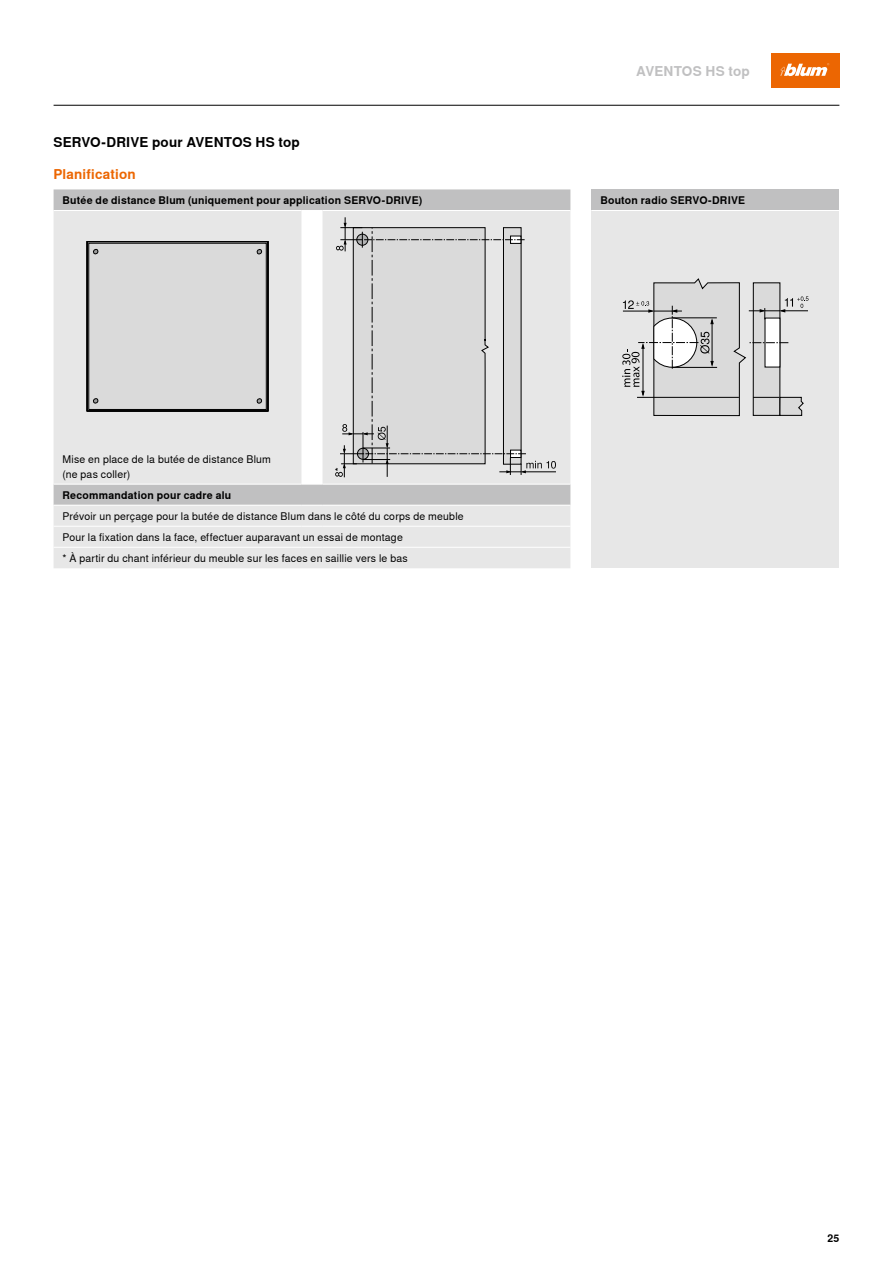
<style>
.page{position:relative;width:893px;height:1263px;background:#fff}
.page>*{position:absolute;margin:0;border:0;box-sizing:border-box;transform-origin:0 0}
._09_Tech_Subhead_Black_Bold{font:700 13.5px "Nimbus Sans Global";letter-spacing:.01em;color:#000}
._09_Tech_Subhead_Orange_Bold{font:700 13.5px "Nimbus Sans Global";letter-spacing:.01em;color:#ec6602}
._09_Tech_Head_33K_Bold_Right{font:700 13.5px "Nimbus Sans Global";letter-spacing:.01em;color:#c0c0c1}
.TABLE_07_Copy_Black_left{font:10.5px/15px "Nimbus Sans Global";letter-spacing:.02em;color:#000}
.TABLE_07_Head_Black_Bold_left{font:700 10.5px "Nimbus Sans Global";letter-spacing:.02em;color:#000}
._07_Table_Head_Black_Bold_Left{font:700 10.5px "Nimbus Sans Global";letter-spacing:.02em;color:#000}
</style>
<div class="page">
<div style="left:771px;top:54px;width:68px;height:34px;background:#ec6602"></div>
<svg style="left:780px;top:63px;width:49px;height:13px"></svg>
<div style="left:591px;top:189px;width:248px;height:21px;background:#c0c0c1"></div>
<div style="left:591px;top:210px;width:248px;height:358px;background:#e7e7e7"></div>
<hr style="left:591px;top:210px;width:248px;height:1px;background:#fff">
<svg style="left:622px;top:278px;width:186px;height:138px"></svg>
<div style="left:54px;top:189px;width:516px;height:21px;background:#c0c0c1"></div>
<svg style="left:54px;top:211px;width:516px;height:357px;background:#e3e3e3"></svg>
<hr style="left:54px;top:484px;width:247px;height:1px;background:#fff">
<svg style="left:301px;top:484px;width:22px;height:1px"></svg>
<hr style="left:323px;top:484px;width:247px;height:1px;background:#fff">
<hr style="left:54px;top:505px;width:247px;height:1px;background:#fff">
<svg style="left:301px;top:505px;width:22px;height:1px"></svg>
<hr style="left:323px;top:505px;width:247px;height:1px;background:#fff">
<hr style="left:54px;top:526px;width:247px;height:1px;background:#fff">
<svg style="left:301px;top:526px;width:22px;height:1px"></svg>
<hr style="left:323px;top:526px;width:247px;height:1px;background:#fff">
<hr style="left:54px;top:547px;width:247px;height:1px;background:#fff">
<svg style="left:301px;top:547px;width:22px;height:1px"></svg>
<hr style="left:323px;top:547px;width:247px;height:1px;background:#fff">
<svg style="left:335px;top:217px;width:221px;height:260px;background:#d5d5d5"></svg>
<div style="left:89px;top:243px;width:177px;height:166px;background:#dadada"></div>
<div style="left:87px;top:241px;width:181px;height:170px;border:1px solid #000"></div>
<svg style="left:93px;top:248px;width:6px;height:7px"></svg>
<svg style="left:93px;top:398px;width:6px;height:6px"></svg>
<svg style="left:257px;top:249px;width:5px;height:6px"></svg>
<svg style="left:257px;top:398px;width:5px;height:6px"></svg>
<hr style="left:54px;top:105px;width:785px;height:1px;background:#000">
<p class="_09_Tech_Subhead_Black_Bold" style="left:54px;top:135px;width:248px">SERVO-DRIVE pour AVENTOS HS top</p>
<p class="_09_Tech_Subhead_Orange_Bold" style="left:54px;top:166px;width:84px">Planification</p>
<p class="TABLE_07_Head_Black_Bold_left" style="left:63px;top:194px;width:361px">Butée de distance Blum (uniquement pour application SERVO-DRIVE)</p>
<p class="TABLE_07_Copy_Black_left" style="left:63px;top:451px;width:210px">Mise en place de la butée de distance Blum (ne pas coller)</p>
<p class="TABLE_07_Head_Black_Bold_left" style="left:63px;top:489px;width:170px">Recommandation pour cadre alu</p>
<p class="TABLE_07_Copy_Black_left" style="left:63px;top:508px;width:403px">Prévoir un perçage pour la butée de distance Blum dans le côté du corps de meuble</p>
<p class="TABLE_07_Copy_Black_left" style="left:63px;top:529px;width:342px">Pour la fixation dans la face, effectuer auparavant un essai de montage</p>
<p class="TABLE_07_Copy_Black_left" style="left:63px;top:550px;width:347px">* À partir du chant inférieur du meuble sur les faces en saillie vers le bas</p>
<p class="_09_Tech_Head_33K_Bold_Right" style="left:636px;top:63px;width:115px">AVENTOS HS top</p>
<p class="_07_Table_Head_Black_Bold_Left" style="left:600px;top:194px;width:146px">Bouton radio SERVO-DRIVE</p>
<p class="TABLE_07_Head_Black_Bold_left" style="left:827px;top:1232px;width:13px">25</p>
</div>
